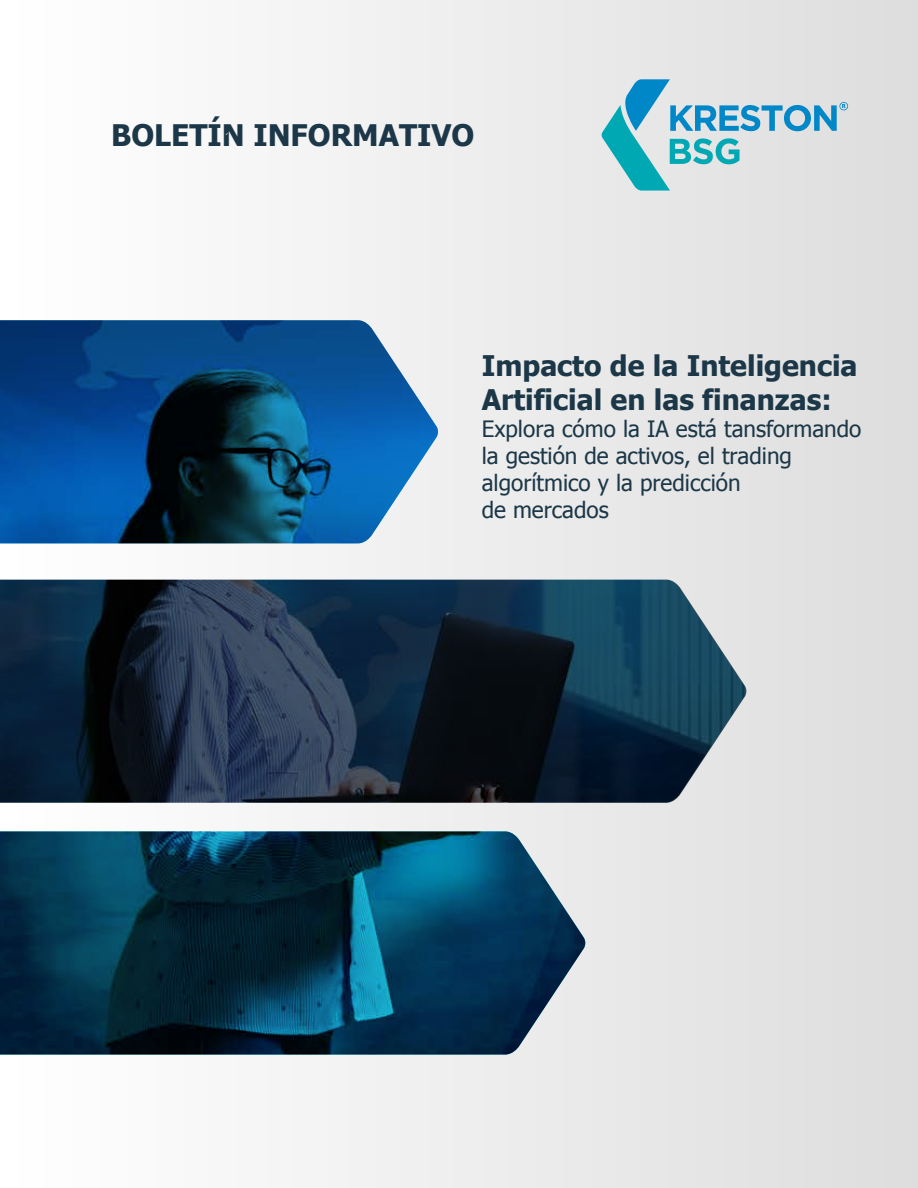
<style>
.page{position:relative;width:918px;height:1188px;background:#fff}
.page>*{position:absolute;margin:0;border:0;box-sizing:border-box;transform-origin:0 0}
.t1{font:700 29.7px "Tahoma";color:#1c3747}
.t2{font:700 28.35px/34px "Tahoma";color:#1c3747}
.t3{font:22.5px/27px "Tahoma";color:#1c3747}
</style>
<div class="page">
<div style="left:0;top:0;width:918px;height:1188px;background:linear-gradient(to right,#fff,#ddd)"></div>
<svg style="left:602px;top:79px;width:246px;height:112px;background:#acd1da"></svg>
<svg style="left:0;top:320px;width:438px;height:223px;background:#175488"></svg>
<svg style="left:0;top:580px;width:746px;height:223px;background:#1e3345"></svg>
<svg style="left:0;top:831px;width:585px;height:224px;background:#124158"></svg>
<h1 class="t1" style="left:111px;top:114px;width:365px">BOLETÍN INFORMATIVO</h1>
<p class="t2" style="left:482px;top:347px;width:377px">Impacto de la Inteligencia<br>Artificial en las finanzas:</p>
<p class="t3" style="left:482px;top:415px;width:381px">Explora cómo la IA está tansformando la gestión de activos, el trading algorítmico y la predicción<br>de mercados</p>
</div>
